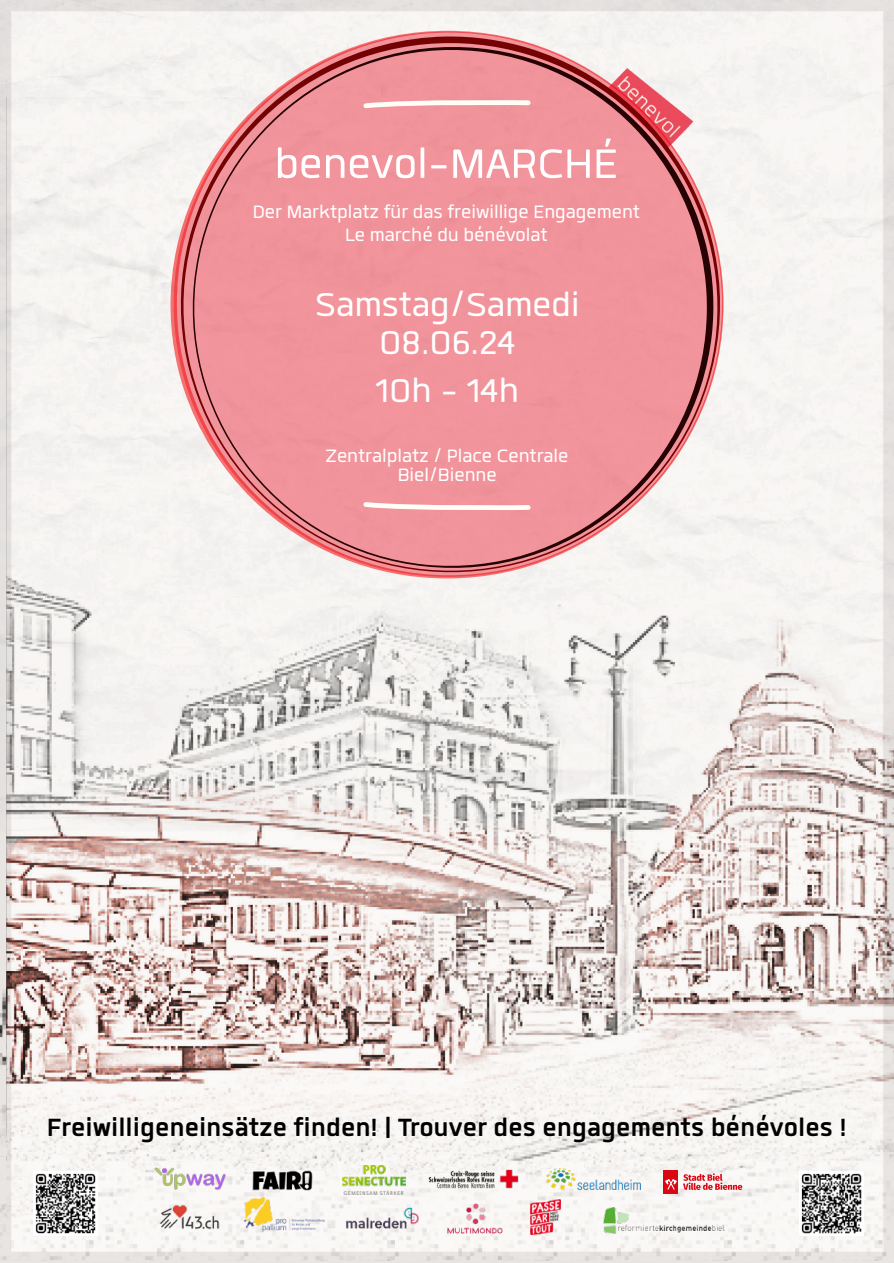
<style>
.page{position:relative;width:894px;height:1263px;background:#fff}
.page>*{position:absolute;margin:0;border:0;box-sizing:border-box;transform-origin:0 0}
.t1{font:56.85px "Quan";color:#fff}
.t2{font:45.6px/38px "Quan";color:#fff;text-align:center}
.t3{font:700 34.5px "Quan";color:#000}
.t4{font:24.75px/19.2px "Quan";color:#fff;text-align:center}
</style>
<div class="page">
<img style="left:0;top:0;width:893px;height:1263px">
<img style="left:799px;top:1171px;width:64px;height:64px">
<img style="left:34px;top:1171px;width:64px;height:64px">
<img style="left:342px;top:1165px;width:63px;height:30px">
<img style="left:603px;top:1207px;width:121px;height:26px">
<img style="left:249px;top:1168px;width:66px;height:20px">
<img style="left:336px;top:1198px;width:92px;height:40px">
<div style="left:663px;top:1170px;width:14px;height:23px;background:#db0613"></div>
<svg style="left:665px;top:1179px;width:11px;height:11px"></svg>
<svg style="left:682px;top:1173px;width:60px;height:17px"></svg>
<img style="left:442px;top:1199px;width:65px;height:39px">
<img style="left:530px;top:1200px;width:30px;height:34px">
<img style="left:236px;top:1188px;width:97px;height:52px">
<img style="left:151px;top:1197px;width:76px;height:41px">
<img style="left:546px;top:1168px;width:94px;height:22px">
<img style="left:154px;top:1165px;width:71px;height:27px">
<img style="left:424px;top:1164px;width:99px;height:29px">
<svg style="left:171px;top:36px;width:553px;height:545px;fill:#f5f3f1"></svg>
<svg style="left:187px;top:41px;width:527px;height:533px;background:#ec9ca2"></svg>
<svg style="left:360px;top:499px;width:172px;height:13px"></svg>
<svg style="left:360px;top:98px;width:172px;height:13px"></svg>
<h1 class="t1" style="left:274px;top:135px;width:346px">benevol-MARCHÉ</h1>
<p class="t4" style="left:253px;top:200px;width:388px;line-height:23.2px">Der Marktplatz für das freiwillige Engagement<br>Le marché du bénévolat</p>
<h2 class="t2" style="left:315px;top:286px;width:266px">Samstag/Samedi<br>08.06.24</h2>
<h2 class="t2" style="left:375px;top:371px;width:145px">10h - 14h</h2>
<p class="t4" style="left:326px;top:446px;width:244px">Zentralplatz / Place Centrale<br>Biel/Bienne</p>
<h3 class="t3" style="left:47px;top:1110px;width:801px">Freiwilligeneinsätze finden! | Trouver des engagements bénévoles !</h3>
</div>
